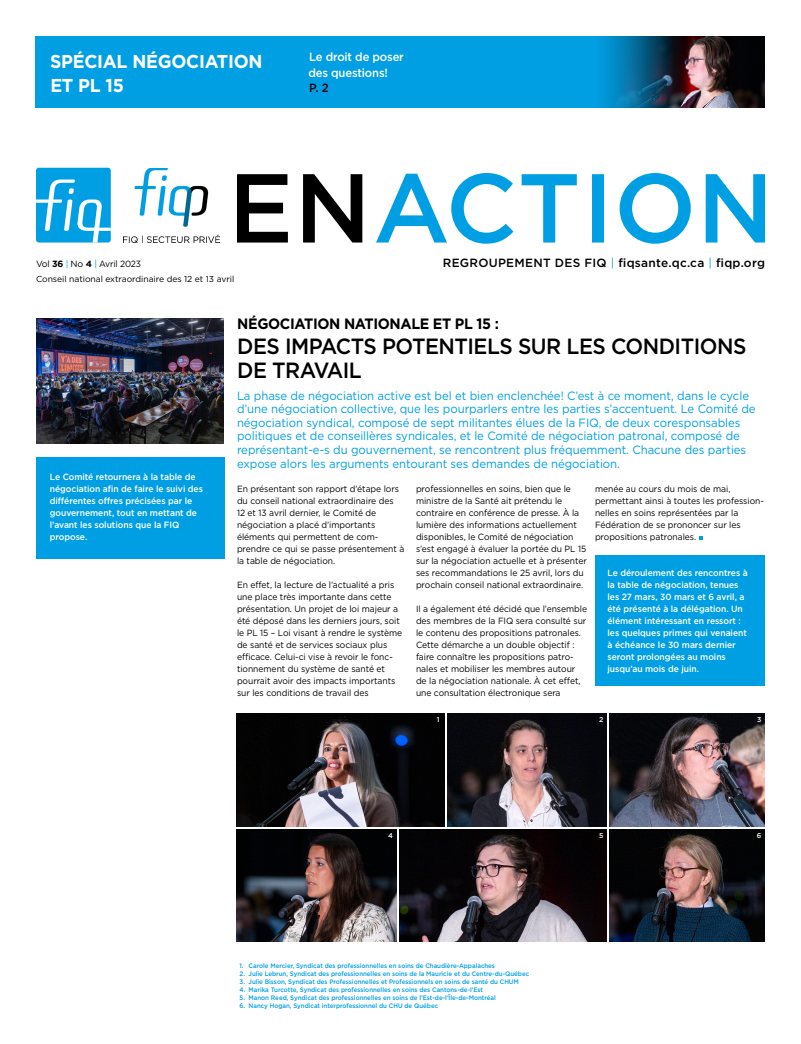
<style>
.page{position:relative;width:801px;height:1044px;background:#fff}
.page>*{position:absolute;margin:0;border:0;box-sizing:border-box;transform-origin:0 0}
.t1{font:500 22px/24px "Gotham";letter-spacing:-.025em;color:#000;scale:.95 1}
.t2{font:700 18.7px/23.8px "Gotham";letter-spacing:-.015em;color:#fff;scale:.95 1}
.t3{font:700 15px "Gotham";letter-spacing:-.025em;color:#000;scale:.95 1}
.t4{font:12px/13.6px "Gotham";letter-spacing:-.005em;color:#009fe3;scale:.95 1}
.t5{font:500 11.9px "Gotham";letter-spacing:.025em;color:#000}
.t6{font:500 11.9px/15.3px "Gotham";letter-spacing:-.015em;color:#fff;scale:.95 1}
.t7{font:500 11.9px "Gotham";letter-spacing:.025em;color:#000;scale:.95 1}
.t8{font:9px/12px "Gotham";letter-spacing:-.005em;color:#000;scale:.95 1}
.t9{font:500 9px/12px "Gotham";letter-spacing:-.005em;color:#fff;scale:.95 1}
.t10{font:9px "Gotham";letter-spacing:-.005em;color:#000}
.t11{font:8.6px "Gotham";letter-spacing:-.005em;color:#000}
.t12{font:500 7px "Gotham";color:#fff}
.t13{font:500 6.5px "Gotham";letter-spacing:-.005em;color:#009fe3;scale:.95 1}
.s1{font-weight:700}
.s2{color:#009fe3}
.s3{font-weight:400;color:#009fe3}
</style>
<div class="page">
<img style="left:236px;top:713px;width:208px;height:113px">
<div style="left:36px;top:36px;width:729px;height:72px;background:#009fe3"></div>
<img style="left:604px;top:36px;width:161px;height:72px">
<svg style="left:237px;top:174px;width:125px;height:69px"></svg>
<svg style="left:376px;top:173px;width:389px;height:71px"></svg>
<div style="left:36px;top:168px;width:75px;height:75px;background:#009fe3;border-radius:3px"></div>
<svg style="left:36px;top:180px;width:75px;height:63px"></svg>
<img style="left:123px;top:168px;width:96px;height:75px">
<img style="left:37px;top:318px;width:187px;height:125px">
<svg style="left:699px;top:536px;width:4px;height:4px"></svg>
<img style="left:236px;top:829px;width:160px;height:113px">
<img style="left:447px;top:713px;width:160px;height:113px">
<img style="left:610px;top:829px;width:155px;height:113px">
<img style="left:610px;top:713px;width:155px;height:113px">
<img style="left:399px;top:829px;width:208px;height:113px">
<div style="left:595px;top:556px;width:170px;height:130px;background:#009fe3"></div>
<div style="left:36px;top:457px;width:188px;height:102px;background:#009fe3"></div>
<h2 class="t2" style="left:50px;top:49px;width:225px">SPÉCIAL NÉGOCIATION<br>ET PL 15</h2>
<h3 class="t6" style="left:308px;top:49px;width:102px">Le droit de poser des questions!</h3>
<h3 class="t7" style="left:309px;top:80px;width:22px">P. 2</h3>
<p class="t10" style="left:36px;top:258px;width:107px">Vol <span class="s1">36</span> <span class="s2">|</span> No <span class="s1">4</span> <span class="s2">|</span> Avril 2023</p>
<h3 class="t5" style="left:443px;top:255px;width:324px">REGROUPEMENT DES FIQ <span class="s3">|</span> fiqsante.qc.ca <span class="s3">|</span> fiqp.org</h3>
<p class="t11" style="left:36px;top:274px;width:200px">Conseil national extraordinaire des 12 et 13 avril</p>
<p class="t9" style="left:50px;top:471px;width:163px">Le Comité retournera à la table de négociation afin de faire le suivi des différentes offres précisées par le gouvernement, tout en mettant de l’avant les solutions que la FIQ propose.</p>
<h3 class="t3" style="left:237px;top:314px;width:277px">NÉGOCIATION NATIONALE ET PL 15 :</h3>
<h1 class="t1" style="left:237px;top:334px;width:538px">DES IMPACTS POTENTIELS SUR LES CONDITIONS<br>DE TRAVAIL</h1>
<p class="t4" style="left:237px;top:388px;width:547px">La phase de négociation active est bel et bien enclenchée! C’est à ce moment, dans le cycle d’une négociation collective, que les pourparlers entre les parties s’accentuent. Le Comité de négociation syndical, composé de sept militantes élues de la FIQ, de deux coresponsables politiques et de conseillères syndicales, et le Comité de négociation patronal, composé de représentant-e-s du gouvernement, se rencontrent plus fréquemment. Chacune des parties expose alors les arguments entourant ses demandes de négociation.</p>
<p class="t8" style="left:237px;top:483px;width:178px">En présentant son rapport d’étape lors du conseil national extraordinaire des<br>12 et 13 avril dernier, le Comité de négociation a placé d’importants éléments qui permettent de com&shy;prendre ce qui se passe présentement à la table de négociation.</p>
<p class="t8" style="left:237px;top:579px;width:176px">En effet, la lecture de l’actualité a pris une place très importante dans cette présentation. Un projet de loi majeur a été déposé dans les derniers jours, soit le PL 15 – Loi visant à rendre le système de santé et de services sociaux plus efficace. Celui-ci vise à revoir le fonc&shy;tionnement du système de santé et pourrait avoir des impacts importants sur les conditions de travail des</p>
<p class="t8" style="left:595px;top:483px;width:179px">menée au cours du mois de mai, permettant ainsi à toutes les profession&shy;nelles en soins représentées par la Fédération de se prononcer sur les propositions patronales.</p>
<p class="t8" style="left:416px;top:483px;width:181px">professionnelles en soins, bien que le ministre de la Santé ait prétendu le contraire en conférence de presse. À la lumière des informations actuellement disponibles, le Comité de négociation s’est engagé à évaluer la portée du PL 15 sur la négociation actuelle et à présenter ses recommandations le 25 avril, lors du prochain conseil national extraordinaire.</p>
<p class="t8" style="left:416px;top:603px;width:182px">Il a également été décidé que l’ensemble des membres de la FIQ sera consulté sur le contenu des propositions patronales.<br>Cette démarche a un double objectif : faire connaître les propositions patro&shy;nales et mobiliser les membres autour de la négociation nationale. À cet effet, une consultation électronique sera</p>
<p class="t9" style="left:608px;top:567px;width:149px">Le déroulement des rencontres à la table de négociation, tenues les 27 mars, 30 mars et 6 avril, a été présenté à la délégation. Un élément intéressant en ressort : les quelques primes qui venaient à échéance le 30 mars dernier seront prolongées au moins jusqu’au mois de juin.</p>
<p class="t12" style="left:437px;top:715px;width:4px">1</p>
<p class="t12" style="left:599px;top:715px;width:6px">2</p>
<p class="t12" style="left:757px;top:715px;width:6px">3</p>
<p class="t12" style="left:388px;top:831px;width:6px">4</p>
<p class="t12" style="left:599px;top:831px;width:6px">5</p>
<p class="t12" style="left:757px;top:831px;width:6px">6</p>
<p class="t13" style="left:240px;top:961px;width:270px">1. Carole Mercier, Syndicat des professionnelles en soins de Chaudière-Appalaches</p>
<p class="t13" style="left:240px;top:969px;width:306px">2. Julie Lebrun, Syndicat des professionnelles en soins de la Mauricie et du Centre-du-Québec</p>
<p class="t13" style="left:240px;top:977px;width:296px">3. Julie Bisson, Syndicat des Professionnelles et Professionnels en soins de santé du CHUM</p>
<p class="t13" style="left:240px;top:985px;width:258px">4. Marika Turcotte, Syndicat des professionnelles en soins des Cantons-de-l’Est</p>
<p class="t13" style="left:240px;top:993px;width:271px">5. Manon Reed, Syndicat des professionnelles en soins de l’Est-de-l’Île-de-Montréal</p>
<p class="t13" style="left:240px;top:1001px;width:211px">6. Nancy Hogan, Syndicat interprofessionnel du CHU de Québec</p>
</div>
